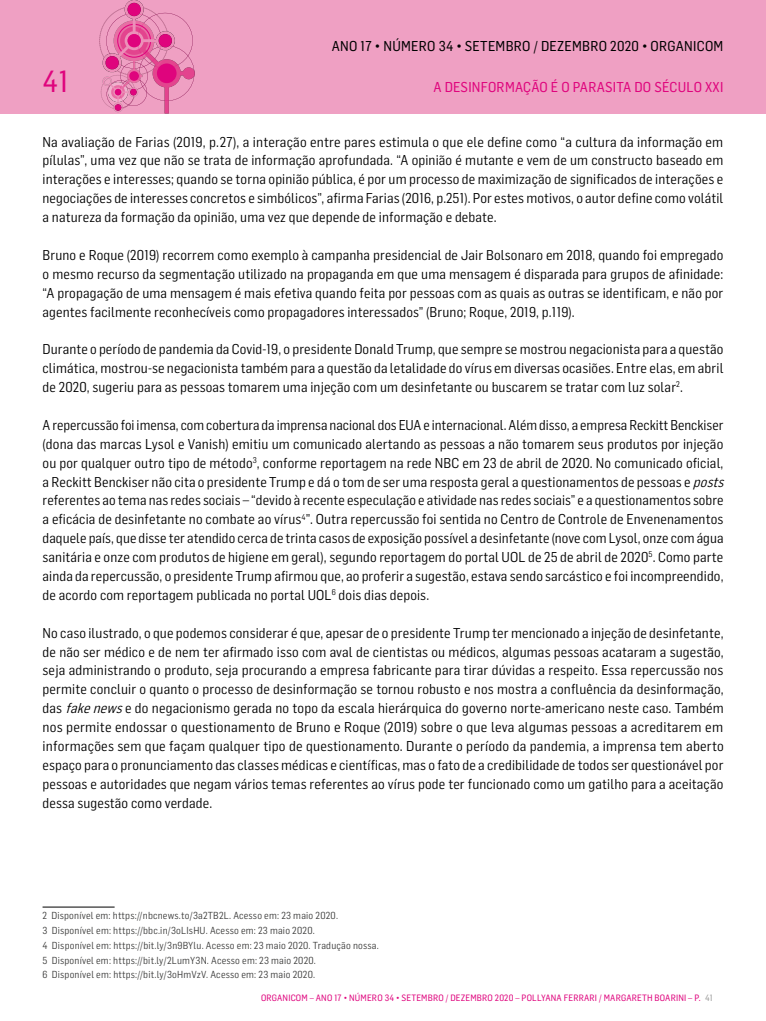
<style>
.page{position:relative;width:766px;height:1021px;background:#fff}
.page>*{position:absolute;margin:0;border:0;box-sizing:border-box;transform-origin:0 0}
.t1{font:30px "Flama Semicondensed Basic";color:#df047d}
.t2{font:14px/18.9px "Flama Semicondensed";letter-spacing:.01em;color:#000;text-align:justify}
.t3{font:14px "Flama Semicondensed Basic";letter-spacing:.02em;color:#000}
.t4{font:14px "Flama Semicondensed Basic";letter-spacing:.02em;color:#df047d}
.t5{font:10px/14.8px "Flama Semicondensed";letter-spacing:.02em;color:#3c3c3b}
.t6{font:9px "Flama Semicondensed Basic";letter-spacing:.02em;color:#df047d}
.s1{font-style:italic}
.s2{color:#9d9d9c}
</style>
<div class="page">
<div style="left:0;top:0;width:765px;height:113px;background:#efa0c3"></div>
<svg style="left:99px;top:0;width:96px;height:113px"></svg>
<hr style="left:43px;top:906px;width:72px;height:1px;background:#000">
<p class="t3" style="left:331px;top:37px;width:393px">ANO 17 • NÚMERO 34 • SETEMBRO / DEZEMBRO 2020 • ORGANICOM</p>
<h1 class="t1" style="left:43px;top:62px;width:28px">41</h1>
<p class="t4" style="left:433px;top:78px;width:291px">A DESINFORMAÇÃO É O PARASITA DO SÉCULO XXI</p>
<p class="t2" style="left:43px;top:131px;width:682px">Na avaliação de Farias (2019, p. 27), a interação entre pares estimula o que ele define como “a cultura da informação em pílulas”, uma vez que não se trata de informação aprofundada. “A opinião é mutante e vem de um constructo baseado em interações e interesses; quando se torna opinião pública, é por um processo de maximização de significados de interações e negociações de interesses concretos e simbólicos”, afirma Farias (2016, p. 251). Por estes motivos, o autor define como volátil a natureza da formação da opinião, uma vez que depende de informação e debate.</p>
<p class="t2" style="left:43px;top:245px;width:682px">Bruno e Roque (2019) recorrem como exemplo à campanha presidencial de Jair Bolsonaro em 2018, quando foi empregado o mesmo recurso da segmentação utilizado na propaganda em que uma mensagem é disparada para grupos de afinidade: “A propagação de uma mensagem é mais efetiva quando feita por pessoas com as quais as outras se identificam, e não por agentes facilmente reconhecíveis como propagadores interessados” (Bruno; Roque, 2019, p. 119).</p>
<p class="t2" style="left:43px;top:339px;width:682px">Durante o período de pandemia da Covid-19, o presidente Donald Trump, que sempre se mostrou negacionista para a questão climática, mostrou-se negacionista também para a questão da letalidade do vírus em diversas ocasiões. Entre elas, em abril de 2020, sugeriu para as pessoas tomarem uma injeção com um desinfetante ou buscarem se tratar com luz solar<sup>2</sup>.</p>
<p class="t2" style="left:43px;top:415px;width:686px;text-align:left">A repercussão foi imensa, com cobertura da imprensa nacional dos EUA e internacional. Além disso, a empresa Reckitt Benckiser (dona das marcas Lysol e Vanish) emitiu um comunicado alertando as pessoas a não tomarem seus produtos por injeção ou por qualquer outro tipo de método<sup>3</sup>, conforme reportagem na rede NBC em 23 de abril de 2020. No comunicado oficial, a Reckitt Benckiser não cita o presidente Trump e dá o tom de ser uma resposta geral a questionamentos de pessoas e <span class="s1">posts </span>referentes ao tema nas redes sociais – “devido à recente especulação e atividade nas redes sociais” e a questionamentos sobre a eficácia de desinfetante no combate ao vírus<sup>4</sup>”. Outra repercussão foi sentida no Centro de Controle de Envenenamentos daquele país, que disse ter atendido cerca de trinta casos de exposição possível a desinfetante (nove com Lysol, onze com água sanitária e onze com produtos de higiene em geral), segundo reportagem do portal UOL de 25 de abril de 2020<sup>5</sup>. Como parte ainda da repercussão, o presidente Trump afirmou que, ao proferir a sugestão, estava sendo sarcástico e foi incompreendido, de acordo com reportagem publicada no portal UOL<sup>6</sup> dois dias depois.</p>
<p class="t2" style="left:43px;top:622px;width:682px">No caso ilustrado, o que podemos considerar é que, apesar de o presidente Trump ter mencionado a injeção de desinfetante, de não ser médico e de nem ter afirmado isso com aval de cientistas ou médicos, algumas pessoas acataram a sugestão, seja administrando o produto, seja procurando a empresa fabricante para tirar dúvidas a respeito. Essa repercussão nos permite concluir o quanto o processo de desinformação se tornou robusto e nos mostra a confluência da desinformação, das <span class="s1">fakenews</span>e do negacionismo gerada no topo da escala hierárquica do governo norte-americano neste caso. Também nos permite endossar o questionamento de Bruno e Roque (2019) sobre o que leva algumas pessoas a acreditarem em informações sem que façam qualquer tipo de questionamento. Durante o período da pandemia, a imprensa tem aberto espaço para o pronunciamento das classes médicas e científicas, mas o fato de a credibilidade de todos ser questionável por pessoas e autoridades que negam vários temas referentes ao vírus pode ter funcionado como um gatilho para a aceitação dessa sugestão como verdade.</p>
<p class="t5" style="left:43px;top:907px;width:337px">2 Disponível em: https://nbcnews.to/3a2TB2L. Acesso em: 23 maio 2020.<br>3 Disponível em: https://bbc.in/3oLIsHU. Acesso em: 23 maio 2020.<br>4 Disponível em: https://bit.ly/3n9BYlu. Acesso em: 23 maio 2020. Tradução nossa.<br>5 Disponível em: https://bit.ly/2LumY3N. Acesso em: 23 maio 2020.<br>6 Disponível em: https://bit.ly/3oHmVzV. Acesso em: 23 maio 2020.</p>
<p class="t6" style="left:261px;top:992px;width:291px">ORGANICOM – ANO 17 • NÚMERO 34 • SETEMBRO / DEZEMBRO 2020 – POLLYANA</p>
<p class="t6" style="left:563px;top:992px;width:11px">FERRARI</p>
<p class="t6" style="left:599px;top:992px;width:18px">/ MARGARET</p>
<p class="t6" style="left:647px;top:992px;width:18px">H BOARINI</p>
<p class="t6" style="left:688px;top:992px;width:26px">– P. <span class="s2">41</span></p>
</div>
